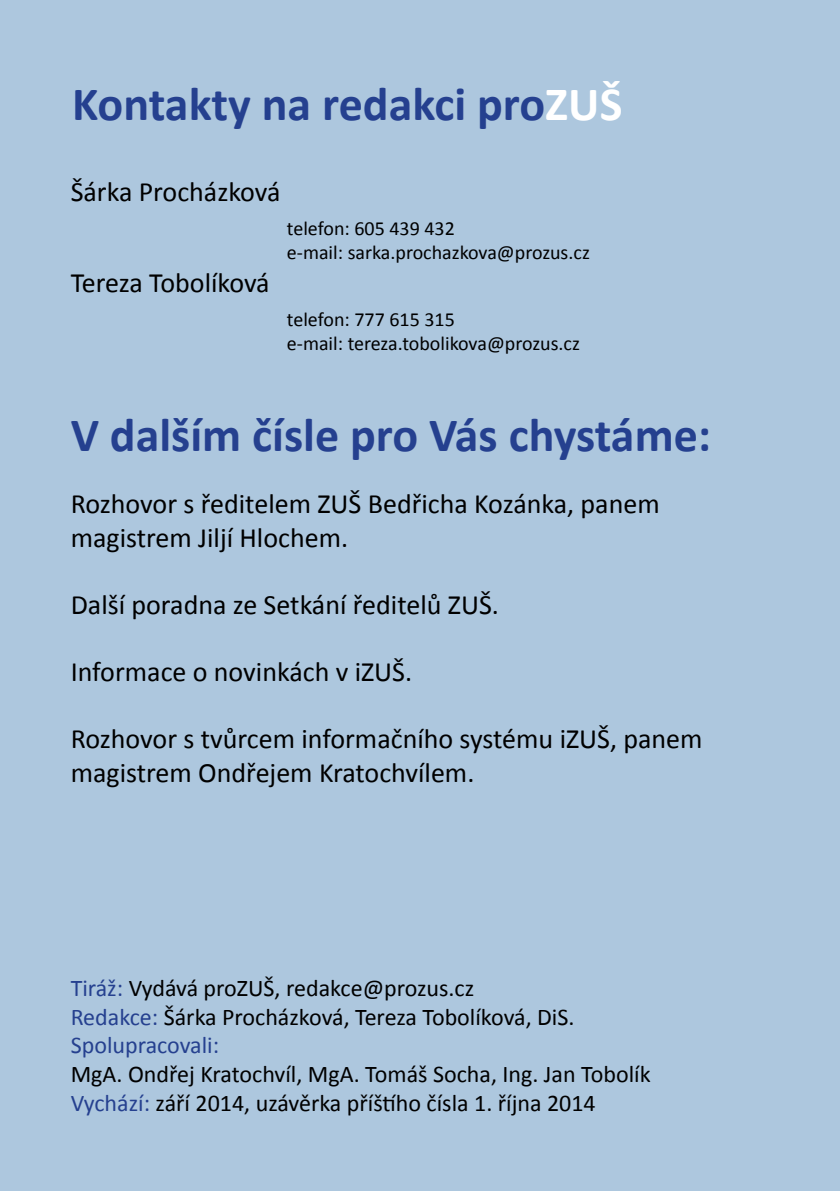
<style>
.page{position:relative;width:840px;height:1191px;background:#fff}
.page>*{position:absolute;margin:0;border:0;box-sizing:border-box;transform-origin:0 0}
.t1{font:700 48px "Calibri";color:#25408f}
.t2{font:28px/33.6px "Calibri";color:#000}
.t3{font:24px/28.8px "Calibri";color:#000}
.t4{font:20px/24px "Calibri";color:#000}
.s1{color:#fff}
.s2{color:#25408f}
</style>
<div class="page">
<div style="left:0;top:0;width:839px;height:1191px;background:#adc7de"></div>
<h1 class="t1" style="left:72px;top:74px;width:551px">Kontakty na redakci pro<span class="s1">ZUŠ</span></h1>
<p class="t2" style="left:71px;top:174px;width:211px">Šárka Procházková</p>
<p class="t2" style="left:71px;top:265px;width:200px">Tereza Tobolíková</p>
<p class="t4" style="left:287px;top:215px;width:304px">telefon: 605 439 432<br>e-mail: sarka.prochazkova@prozus.cz</p>
<p class="t4" style="left:287px;top:306px;width:294px">telefon: 777 615 315<br>e-mail: tereza.tobolikova@prozus.cz</p>
<h1 class="t1" style="left:71px;top:405px;width:641px">V dalším čísle pro Vás chystáme:</h1>
<p class="t2" style="left:71px;top:486px;width:590px">Rozhovor s ředitelem ZUŠ Bedřicha Kozánka, panem magistrem Jiljí Hlochem.</p>
<p class="t2" style="left:71px;top:586px;width:429px">Další poradna ze Setkání ředitelů ZUŠ.</p>
<p class="t2" style="left:71px;top:654px;width:343px">Informace o novinkách v iZUŠ.</p>
<p class="t2" style="left:71px;top:721px;width:633px">Rozhovor s tvůrcem informačního systému iZUŠ, panem magistrem Ondřejem Kratochvílem.</p>
<p class="t3" style="left:71px;top:972px;width:505px"><span class="s2">Tiráž:</span> Vydává proZUŠ, redakce@prozus.cz<br><span class="s2">Redakce:</span> Šárka Procházková, Tereza Tobolíková, DiS.<br><span class="s2">Spolupracovali:</span></p>
<p class="t3" style="left:71px;top:1058px;width:581px">MgA. Ondřej Kratochvíl, MgA. Tomáš Socha, Ing. Jan Tobolík<br><span class="s2">Vychází:</span> září 2014, uzávěrka příštího čísla 1. října 2014</p>
</div>
